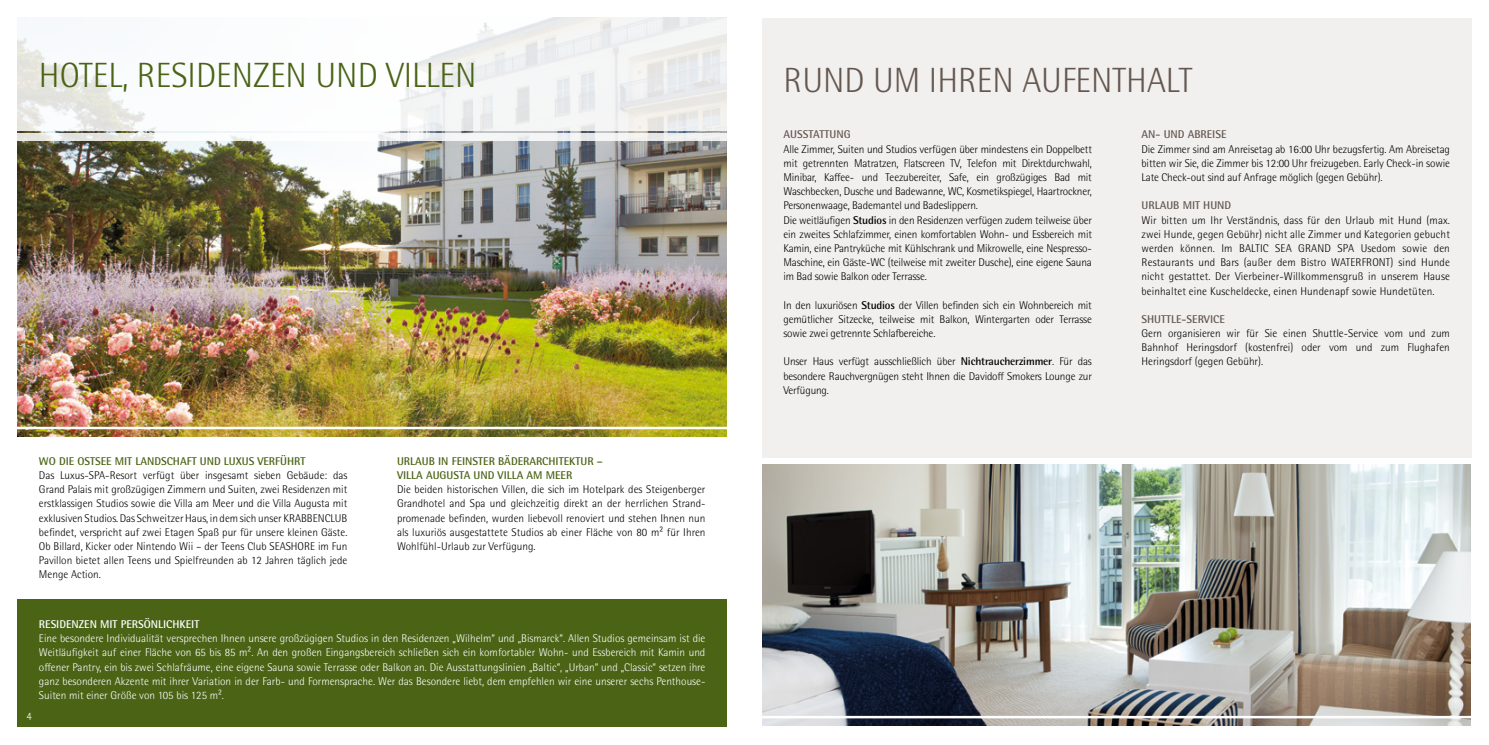
<style>
.page{position:relative;width:1489px;height:745px;background:#fff}
.page>*{position:absolute;margin:0;border:0;box-sizing:border-box;transform-origin:0 0}
.t1{font:300 35px "Rotis Semi Sans W1 G";color:#4a6315}
.t2{font:300 35px "Rotis Semi Sans W1 G";color:#64574f}
.t3{font:300 11.25px/14.1px "Rotis Semi Sans W1 G";letter-spacing:-.015em;color:#000;text-align:justify}
.t4{font:300 11.25px/14.1px "Rotis Semi Sans W1 G";color:#fff;text-align:justify}
.t5{font:700 11.25px/14.1px "Rotis Semi Sans W1 G";color:#4a6315}
.t6{font:700 11.25px "Rotis Semi Sans W1 G";color:#64574f}
.t7{font:700 11.25px "Rotis Semi Sans W1 G";color:#fff}
.s1{font-weight:700}
</style>
<div class="page">
<div style="left:18px;top:599px;width:708px;height:127px;background:#4a6315"></div>
<div style="left:762px;top:18px;width:708px;height:439px;background:#f2f0ef"></div>
<img style="left:18px;top:131px;width:708px;height:305px">
<hr style="left:16px;top:426px;width:717px;height:3px;background:#fff">
<svg style="left:17px;top:133px;width:710px;height:7px;fill:#f5f5f6"></svg>
<svg style="left:17px;top:17px;width:710px;height:114px"></svg>
<img style="left:762px;top:464px;width:708px;height:261px">
<hr style="left:757px;top:715px;width:715px;height:3px;background:#fff">
<h1 class="t1" style="left:39px;top:55px;width:439px">HOTEL, RESIDENZEN UND VILLEN</h1>
<p class="t5" style="left:39px;top:453px;width:268px">WO DIE OSTSEE MIT LANDSCHAFT UND LUXUS VERFÜHRT</p>
<p class="t3" style="left:39px;top:468px;width:310px">Das Luxus-SPA-Resort verfügt über insgesamt sieben Gebäude: das Grand Palais mit großzügigen Zimmern und Suiten, zwei Residenzen mit erstklassigen Studios sowie die Villa am Meer und die Villa Augusta mit exklusiven Studios. Das Schweitzer Haus, in dem sich unser KRABBENCLUB befindet, verspricht auf zwei Etagen Spaß pur für unsere kleinen Gäste.<br>Ob Billard, Kicker oder Nintendo Wii – der Teens Club SEASHORE im Fun Pavillon bietet allen Teens und Spielfreunden ab 12 Jahren täglich jede Menge Action.</p>
<p class="t5" style="left:397px;top:453px;width:207px">URLAUB IN FEINSTER BÄDERARCHITEKTUR –<br>VILLA AUGUSTA UND VILLA AM MEER</p>
<p class="t3" style="left:397px;top:482px;width:310px">Die beiden historischen Villen, die sich im Hotelpark des Steigenberger Grandhotel and Spa und gleichzeitig direkt an der herrlichen Strand&shy;promenade befinden, wurden liebevoll renoviert und stehen Ihnen nun als luxuriös ausgestattete Studios ab einer Fläche von 80 m² für Ihren Wohlfühl-Urlaub zur Verfügung.</p>
<p class="t7" style="left:39px;top:616px;width:162px">RESIDENZEN MIT PERSÖNLICHKEIT</p>
<p class="t4" style="left:39px;top:631px;width:668px">Eine besondere Individualität versprechen Ihnen unsere großzügigen Studios in den Residenzen „Wilhelm“ und „Bismarck“. Allen Studios gemeinsam ist die Weitläufigkeit auf einer Fläche von 65 bis 85 m². An den großen Eingangsbereich schließen sich ein komfortabler Wohn- und Essbereich mit Kamin und offener Pantry, ein bis zwei Schlafräume, eine eigene Sauna sowie Terrasse oder Balkon an. Die Ausstattungslinien „Baltic“, „Urban“ und „Classic“ setzen ihre ganz besonderen Akzente mit ihrer Variation in der Farb- und Formensprache. Wer das Besondere liebt, dem empfehlen wir eine unserer sechs Penthouse-Suiten mit einer Größe von 105 bis 125 m².</p>
<p class="t4" style="left:26px;top:709px;width:7px">4</p>
<h1 class="t2" style="left:783px;top:60px;width:410px">RUND UM IHREN AUFENTHALT</h1>
<p class="t6" style="left:783px;top:127px;width:69px">AUSSTATTUNG</p>
<p class="t3" style="left:783px;top:142px;width:310px;text-align:left">Alle Zimmer, Suiten und Studios verfügen über mindestens ein Doppelbett mit getrennten Matratzen, Flatscreen TV, Telefon mit Direktdurchwahl, Minibar, Kaffee- und Teezubereiter, Safe, ein großzügiges Bad mit Waschbecken, Dusche und Badewanne, WC, Kosmetikspiegel, Haartrockner, Personenwaage, Bademantel und Badeslippern.<br>Die weitläufigen <span class="s1">Studios</span> in den Residenzen verfügen zudem teilweise über ein zweites Schlafzimmer, einen komfortablen Wohn- und Essbereich mit Kamin, eine Pantryküche mit Kühlschrank und Mikrowelle, eine Nespresso-Maschine, ein Gäste-WC (teilweise mit zweiter Dusche), eine eigene Sauna im Bad sowie Balkon oder Terrasse.</p>
<p class="t3" style="left:783px;top:298px;width:310px">In den luxuriösen <span class="s1">Studios</span> der Villen befinden sich ein Wohnbereich mit gemütlicher Sitzecke, teilweise mit Balkon, Wintergarten oder Terrasse sowie zwei getrennte Schlafbereiche.</p>
<p class="t3" style="left:783px;top:354px;width:310px">Unser Haus verfügt ausschließlich über <span class="s1">Nichtraucherzimmer</span>. Für das besondere Rauchvergnügen steht Ihnen die Davidoff Smokers Lounge zur Verfügung.</p>
<p class="t6" style="left:1141px;top:127px;width:86px">AN- UND ABREISE</p>
<p class="t3" style="left:1141px;top:142px;width:310px">Die Zimmer sind am Anreisetag ab 16:00 Uhr bezugsfertig. Am Abreisetag bitten wir Sie, die Zimmer bis 12:00 Uhr freizugeben. Early Check-in sowie Late Check-out sind auf Anfrage möglich (gegen Gebühr).</p>
<p class="t6" style="left:1141px;top:198px;width:91px">URLAUB MIT HUND</p>
<p class="t3" style="left:1141px;top:213px;width:310px">Wir bitten um Ihr Verständnis, dass für den Urlaub mit Hund (max. zwei Hunde, gegen Gebühr) nicht alle Zimmer und Kategorien gebucht werden können. Im BALTIC SEA GRAND SPA Usedom sowie den Restaurants und Bars (außer dem Bistro WATERFRONT) sind Hunde nicht gestattet. Der Vierbeiner-Willkommensgruß in unserem Hause beinhaltet eine Kuscheldecke, einen Hundenapf sowie Hundetüten.</p>
<p class="t6" style="left:1141px;top:312px;width:85px">SHUTTLE-SERVICE</p>
<p class="t3" style="left:1141px;top:326px;width:310px">Gern organisieren wir für Sie einen Shuttle-Service vom und zum Bahnhof Heringsdorf (kostenfrei) oder vom und zum Flughafen Heringsdorf (gegen Gebühr).</p>
</div>
